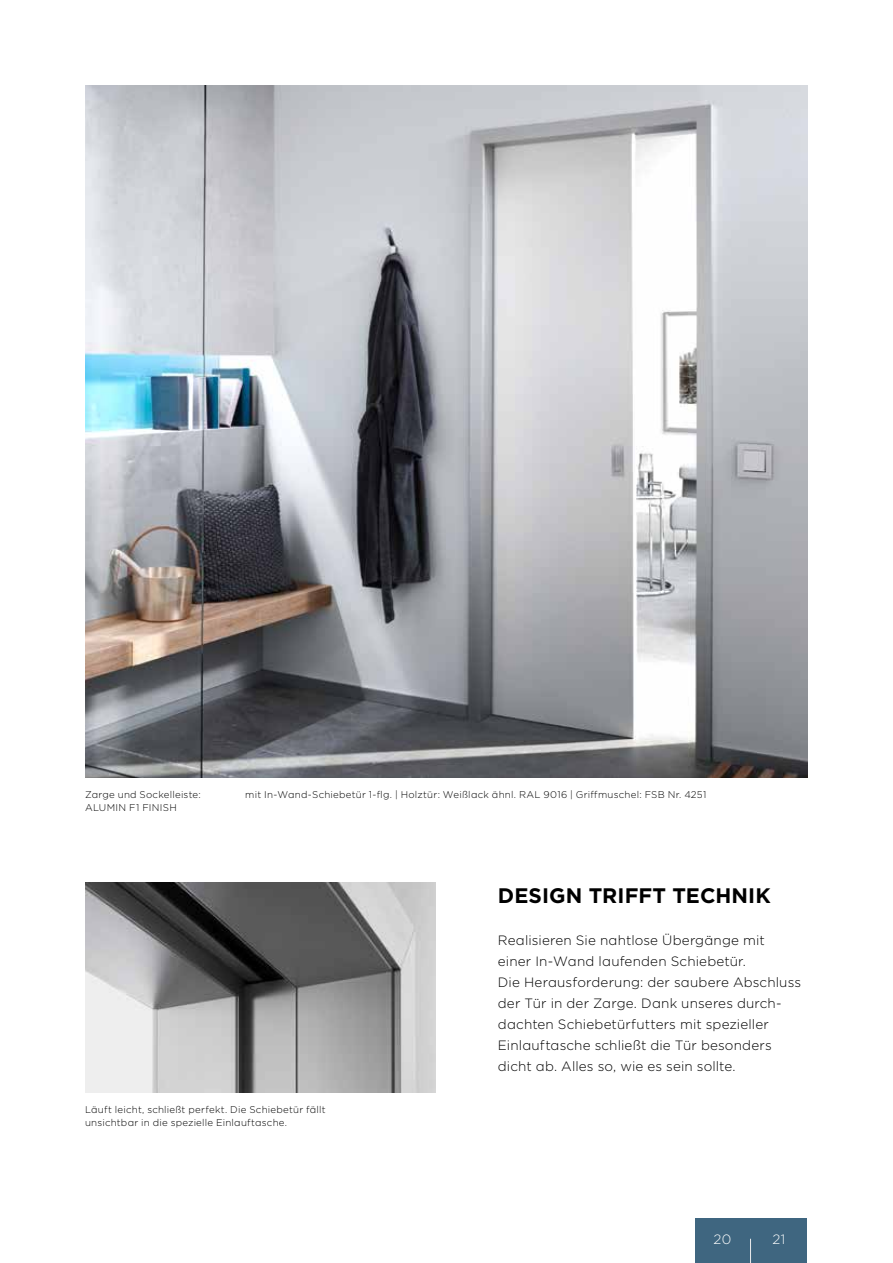
<style>
.page{position:relative;width:893px;height:1263px;background:#fff}
.page>*{position:absolute;margin:0;border:0;box-sizing:border-box;transform-origin:0 0}
.t1{font:700 21px "Gotham";letter-spacing:.005em;color:#000}
.t2{font:300 13.5px/21px "Gotham";letter-spacing:.01em;color:#000}
.t3{font:300 13.5px "Gotham";color:#fff}
.t4{font:300 9.75px/12.8px "Gotham";letter-spacing:.025em;color:#000}
</style>
<div class="page">
<img style="left:85px;top:85px;width:723px;height:692px">
<img style="left:85px;top:882px;width:351px;height:210px">
<div style="left:694px;top:1218px;width:112px;height:45px;background:#3f6680"></div>
<svg style="left:750px;top:1239px;width:1px;height:24px"></svg>
<p class="t4" style="left:85px;top:788px;width:117px">Zarge und Sockelleiste:<br>ALUMIN F1 FINISH</p>
<p class="t4" style="left:245px;top:788px;width:463px">mit In-Wand-Schiebetür 1-flg. | Holztür: Weißlack ähnl. RAL 9016 | Griffmuschel: FSB Nr. 4251</p>
<p class="t4" style="left:85px;top:1103px;width:242px">Läuft leicht, schließt perfekt. Die Schiebetür fällt unsichtbar in die spezielle Einlauftasche.</p>
<h1 class="t1" style="left:498px;top:882px;width:274px">DESIGN TRIFFT TECHNIK</h1>
<p class="t2" style="left:498px;top:930px;width:305px">Realisieren Sie nahtlose Übergänge mit einer In-Wand laufenden Schiebetür.<br>Die Herausforderung: der saubere Abschluss der Tür in der Zarge. Dank unseres durch&shy;dachten Schiebetürfutters mit spezieller Einlauftasche schließt die Tür besonders dicht ab. Alles so, wie es sein sollte.</p>
<p class="t3" style="left:714px;top:1231px;width:19px">20</p>
<p class="t3" style="left:773px;top:1230px;width:14px">21</p>
</div>
